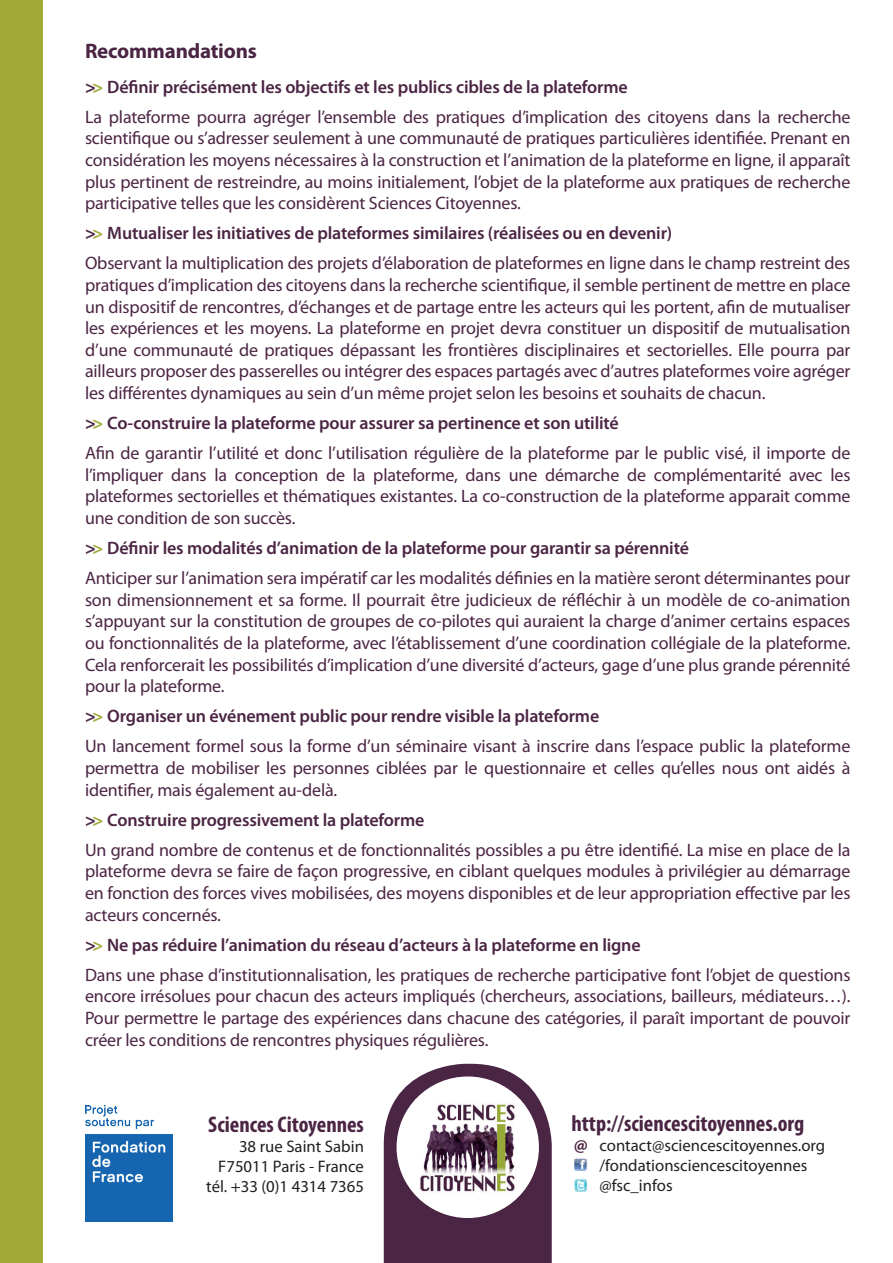
<style>
.page{position:relative;width:893px;height:1263px;background:#fff}
.page>*{position:absolute;margin:0;border:0;box-sizing:border-box;transform-origin:0 0}
.t1{font:700 condensed 22.65px "Myriad Pro";color:#4b2544}
.t2{font:700 21px "Myriad Pro";letter-spacing:-.01em;color:#4b2544}
.t3{font:700 18.3px "Myriad Pro";color:#4b2544}
.t4{font:18px/21.6px "Myriad Pro";letter-spacing:-.01em;color:#4b2544}
.t5{font:16.8px/20.1px "Myriad Pro";color:#231f20}
.s1{font-weight:700}
.s2{font-weight:700;color:#a1ab36}
.s3{font-weight:600}
</style>
<div class="page">
<div style="left:0;top:0;width:43px;height:1263px;background:#a1ab36"></div>
<svg style="left:384px;top:1064px;width:168px;height:199px;background:#664560"></svg>
<div style="left:397px;top:1076px;width:142px;height:142px;background:#fff;border-radius:50%"></div>
<img style="left:420px;top:1104px;width:95px;height:88px">
<svg style="left:575px;top:1158px;width:12px;height:13px"></svg>
<svg style="left:574px;top:1179px;width:13px;height:12px"></svg>
<img style="left:85px;top:1105px;width:88px;height:116px">
<p class="t2" style="left:85px;top:38px;width:173px">Recommandations</p>
<p class="t4" style="left:85px;top:71px;width:767px;line-height:30.2px"><span class="s1">&gt;</span><span class="s2">&gt;</span> <span class="s3">Définir précisément les objectifs et les publics cibles de la plateforme<br></span>La plateforme pourra agréger l’ensemble des pratiques d’implication des citoyens dans la recherche</p>
<p class="t4" style="left:85px;top:127px;width:767px;text-align:justify">scientifique ou s’adresser seulement à une communauté de pratiques particulières identifiée. Prenant en considération les moyens nécessaires à la construction et l’animation de la plateforme en ligne, il apparaît plus pertinent de restreindre, au moins initialement, l’objet de la plateforme aux pratiques de recherche participative telles que les considèrent Sciences Citoyennes.</p>
<p class="t4" style="left:85px;top:218px;width:767px;line-height:30.2px"><span class="s1">&gt;</span><span class="s2">&gt;</span> <span class="s3">Mutualiser les initiatives de plateformes similaires (réalisées ou en devenir)<br></span>Observant la multiplication des projets d’élaboration de plateformes en ligne dans le champ restreint des</p>
<p class="t4" style="left:85px;top:274px;width:767px;text-align:justify">pratiques d’implication des citoyens dans la recherche scientifique, il semble pertinent de mettre en place un dispositif de rencontres, d’échanges et de partage entre les acteurs qui les portent, afin de mutualiser les expériences et les moyens. La plateforme en projet devra constituer un dispositif de mutualisation d’une communauté de pratiques dépassant les frontières disciplinaires et sectorielles. Elle pourra par ailleurs proposer des passerelles ou intégrer des espaces partagés avec d’autres plateformes voire agréger les différentes dynamiques au sein d’un même projet selon les besoins et souhaits de chacun.</p>
<p class="t4" style="left:85px;top:408px;width:767px;line-height:30.2px"><span class="s1">&gt;</span><span class="s2">&gt;</span> <span class="s3">Co-construire la plateforme pour assurer sa pertinence et son utilité<br></span>Afin de garantir l’utilité et donc l’utilisation régulière de la plateforme par le public visé, il importe de</p>
<p class="t4" style="left:85px;top:464px;width:767px;text-align:justify">l’impliquer dans la conception de la plateforme, dans une démarche de complémentarité avec les plateformes sectorielles et thématiques existantes. La co-construction de la plateforme apparait comme une condition de son succès.</p>
<p class="t4" style="left:85px;top:533px;width:767px;line-height:30.2px"><span class="s1">&gt;</span><span class="s2">&gt;</span> <span class="s3">Définir les modalités d’animation de la plateforme pour garantir sa pérennité<br></span>Anticiper sur l’animation sera impératif car les modalités définies en la matière seront déterminantes pour</p>
<p class="t4" style="left:85px;top:589px;width:767px;text-align:justify">son dimensionnement et sa forme. Il pourrait être judicieux de réfléchir à un modèle de co-animation s’appuyant sur la constitution de groupes de co-pilotes qui auraient la charge d’animer certains espaces ou fonctionnalités de la plateforme, avec l’établissement d’une coordination collégiale de la plateforme.<br>Cela renforcerait les possibilités d’implication d’une diversité d’acteurs, gage d’une plus grande pérennité pour la plateforme.</p>
<p class="t4" style="left:85px;top:701px;width:767px;line-height:30.2px"><span class="s1">&gt;</span><span class="s2">&gt;</span> <span class="s3">Organiser un événement public pour rendre visible la plateforme<br></span>Un lancement formel sous la forme d’un séminaire visant à inscrire dans l’espace public la plateforme</p>
<p class="t4" style="left:85px;top:757px;width:767px">permettra de mobiliser les personnes ciblées par le questionnaire et celles qu’elles nous ont aidés à identifier, mais également au-delà.</p>
<p class="t4" style="left:85px;top:804px;width:767px;line-height:30.2px"><span class="s1">&gt;</span><span class="s2">&gt;</span> <span class="s3">Construire progressivement la plateforme<br></span>Un grand nombre de contenus et de fonctionnalités possibles a pu être identifié. La mise en place de la</p>
<p class="t4" style="left:85px;top:860px;width:767px;text-align:justify">plateforme devra se faire de façon progressive, en ciblant quelques modules à privilégier au démarrage en fonction des forces vives mobilisées, des moyens disponibles et de leur appropriation effective par les acteurs concernés.</p>
<p class="t4" style="left:85px;top:929px;width:767px;line-height:30.2px"><span class="s1">&gt;</span><span class="s2">&gt;</span> <span class="s3">Ne pas réduire l’animation du réseau d’acteurs à la plateforme en ligne<br></span>Dans une phase d’institutionnalisation, les pratiques de recherche participative font l’objet de questions</p>
<p class="t4" style="left:85px;top:985px;width:767px;text-align:justify">encore irrésolues pour chacun des acteurs impliqués (chercheurs, associations, bailleurs, médiateurs…).<br>Pour permettre le partage des expériences dans chacune des catégories, il paraît important de pouvoir créer les conditions de rencontres physiques régulières.</p>
<p class="t1" style="left:208px;top:1110px;width:157px">Sciences Citoyennes</p>
<p class="t5" style="left:206px;top:1136px;width:159px;text-align:right">38 rue Saint Sabin<br>F75011 Paris - France tél. +33 (0)1 4314 7365</p>
<p class="t1" style="left:571px;top:1109px;width:234px">http://sciencescitoyennes.org</p>
<p class="t5" style="left:599px;top:1135px;width:227px">contact@sciencescitoyennes.org /fondationsciencescitoyennes @fsc_infos</p>
<p class="t3" style="left:574px;top:1133px;width:16px">@</p>
</div>
